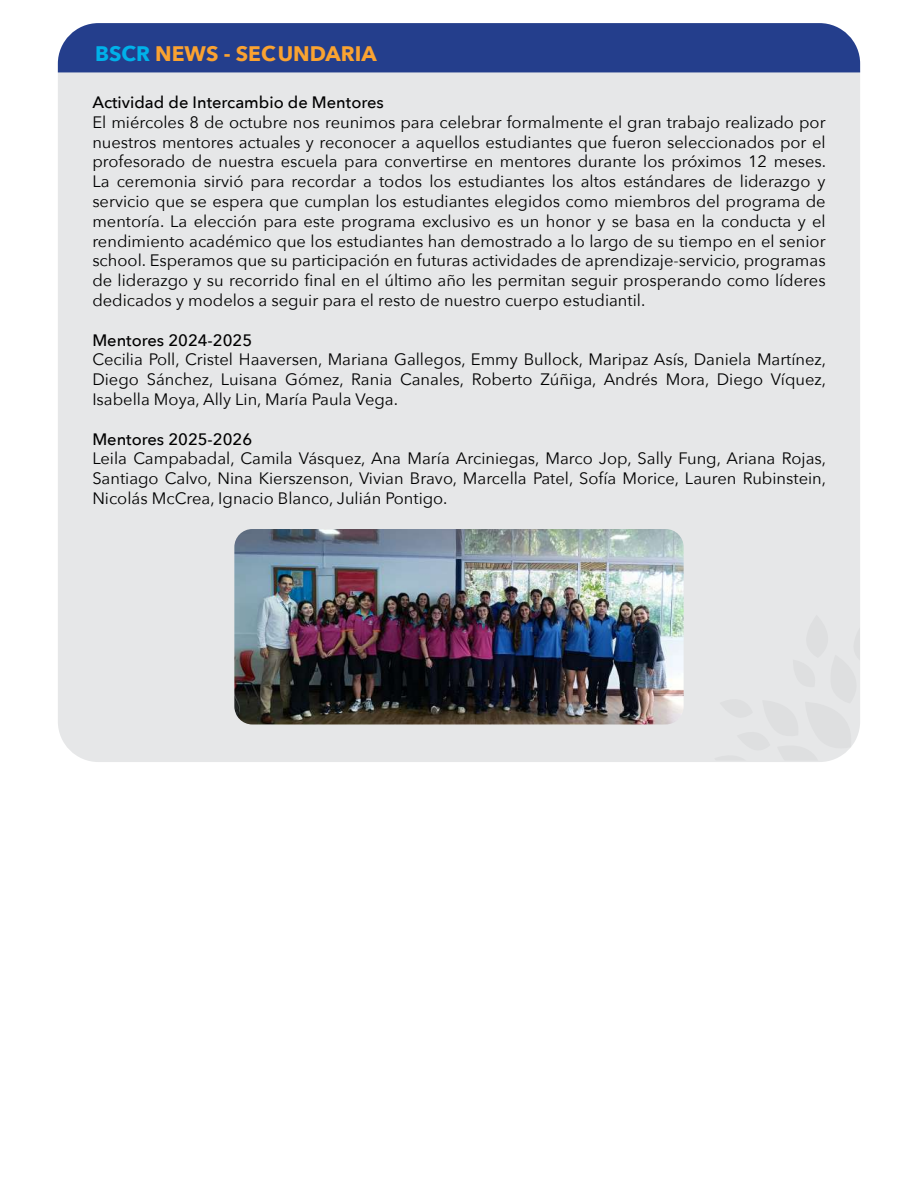
<style>
.page{position:relative;width:918px;height:1188px;background:#fff}
.page>*{position:absolute;margin:0;border:0;box-sizing:border-box;transform-origin:0 0}
.t1{font:700 21px "Avenir Next";color:#faa231}
.t2{font:16.5px/19.8px "Avenir Next";color:#000;text-align:justify}
.t3{font:500 16.5px "Avenir Next";color:#000}
.s1{color:#00b1e9}
.s2{color:#faa331}
</style>
<div class="page">
<div style="left:58px;top:72px;width:802px;height:690px;background:#e6e7e8"></div>
<div style="left:58px;top:23px;width:802px;height:49px;background:#243e8c"></div>
<img style="left:234px;top:529px;width:450px;height:195px">
<div style="left:714px;top:615px;width:146px;height:146px;background:#e6e7e8"></div>
<p class="t1" style="left:95px;top:36px;width:283px"><span class="s1">BSCR</span> NEWS - SEC<span class="s2">UNDARIA</span></p>
<p class="t3" style="left:92px;top:88px;width:293px">Actividad de Intercambio de Mentores</p>
<p class="t2" style="left:92px;top:111px;width:735px">El miércoles 8 de octubre nos reunimos para celebrar formalmente el gran trabajo realizado por nuestros mentores actuales y reconocer a aquellos estudiantes que fueron seleccionados por el profesorado de nuestra escuela para convertirse en mentores durante los próximos 12 meses.<br>La ceremonia sirvió para recordar a todos los estudiantes los altos estándares de liderazgo y servicio que se espera que cumplan los estudiantes elegidos como miembros del programa de mentoría. La elección para este programa exclusivo es un honor y se basa en la conducta y el rendimiento académico que los estudiantes han demostrado a lo largo de su tiempo en el senior school. Esperamos que su participación en futuras actividades de aprendizaje-servicio, programas de liderazgo y su recorrido final en el último año les permitan seguir prosperando como líderes dedicados y modelos a seguir para el resto de nuestro cuerpo estudiantil.</p>
<p class="t3" style="left:92px;top:326px;width:161px">Mentores 2024-2025</p>
<p class="t2" style="left:92px;top:349px;width:735px">Cecilia Poll, Cristel Haaversen, Mariana Gallegos, Emmy Bullock, Maripaz Asís, Daniela Martínez, Diego Sánchez, Luisana Gómez, Rania Canales, Roberto Zúñiga, Andrés Mora, Diego Víquez, Isabella Moya, Ally Lin, María Paula Vega.</p>
<p class="t3" style="left:92px;top:425px;width:161px">Mentores 2025-2026</p>
<p class="t2" style="left:92px;top:448px;width:735px">Leila Campabadal, Camila Vásquez, Ana María Arciniegas, Marco Jop, Sally Fung, Ariana Rojas, Santiago Calvo, Nina Kierszenson, Vivian Bravo, Marcella Patel, Sofía Morice, Lauren Rubinstein, Nicolás McCrea, Ignacio Blanco, Julián Pontigo.</p>
</div>
